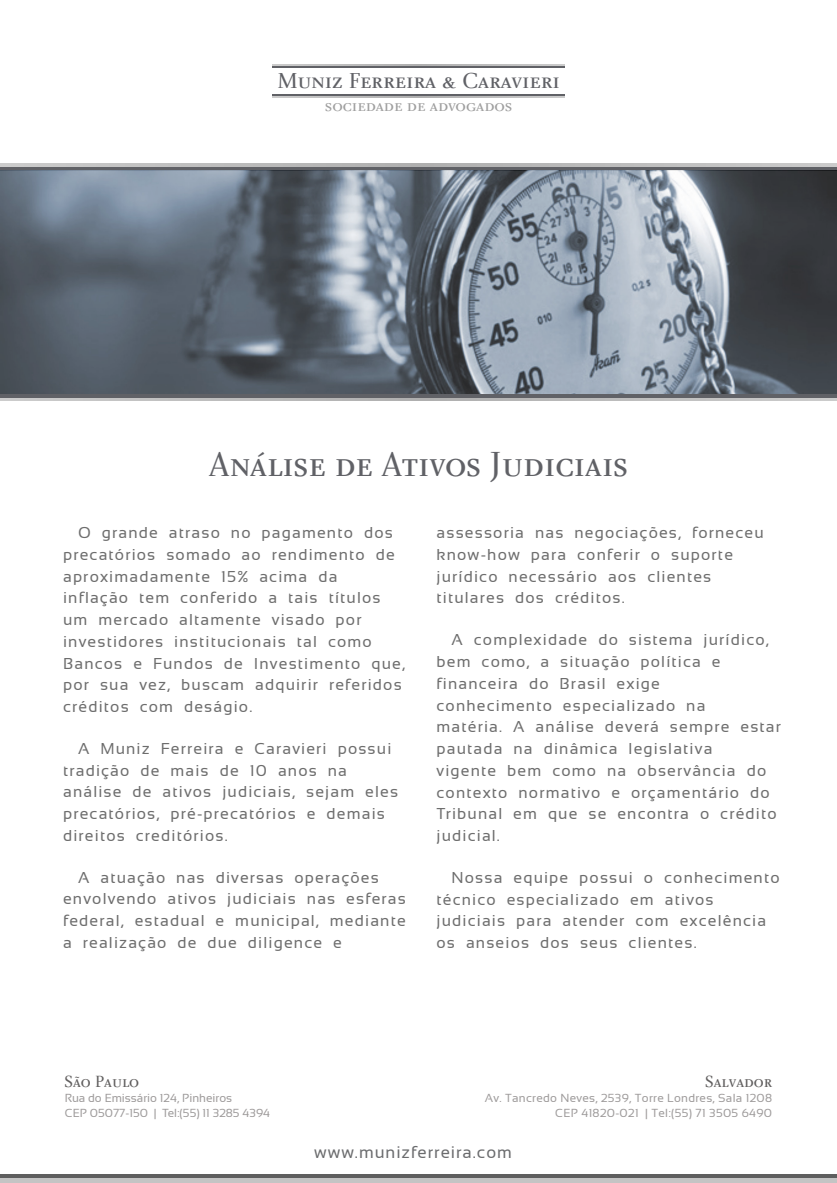
<style>
.page{position:relative;width:837px;height:1183px;background:#fff}
.page>*{position:absolute;margin:0;border:0;box-sizing:border-box;transform-origin:0 0}
.t1{font:35.75px "Charlotte Small Caps Plain";color:#606166}
.t2{font:22.25px "Charlotte Small Caps Plain";color:#606166;scale:1.05 1}
.t3{font:16.75px "Sansation";letter-spacing:.06em;color:#6b6c6e}
.t4{font:16.75px "Charlotte Small Caps Plain";color:#615f5f}
.t5{font:16.5px "Charlotte Small Caps Plain";color:#9f9f9f;scale:1.05 1}
.t6{font:15.75px/21.8px "Sansation";letter-spacing:.075em;color:#6d6d6d}
.t7{font:11.75px/15px "Sansation";letter-spacing:.025em;color:#9e9b9b;text-align:right}
.t8{font:11.75px/15px "Sansation";color:#9e9b9b}
</style>
<div class="page">
<svg style="left:272px;top:65px;width:292px;height:1px"></svg>
<hr style="left:272px;top:66px;width:292px;height:2px;background:#606166">
<svg style="left:272px;top:95px;width:292px;height:2px"></svg>
<hr style="left:272px;top:94px;width:292px;height:1px;background:#606166">
<svg style="left:0;top:164px;width:836px;height:3px;background:#bdbdbd"></svg>
<svg style="left:0;top:167px;width:836px;height:4px;background:#60646b"></svg>
<svg style="left:0;top:397px;width:836px;height:4px;background:#a5a6a7"></svg>
<hr style="left:0;top:394px;width:836px;height:3px;background:#606166">
<div style="left:0;top:1173px;width:836px;height:9px;background:#5e5e5e"></div>
<hr style="left:0;top:1178px;width:836px;height:4px;background:#c4c4c4">
<img style="left:0;top:171px;width:836px;height:223px">
<h2 class="t2" style="left:278px;top:69px;width:270px">Muniz Ferreira &amp; Caravieri</h2>
<p class="t5" style="left:325px;top:96px;width:179px">sociedade de advogados</p>
<h1 class="t1" style="left:209px;top:444px;width:420px">Análise de Ativos Judiciais</h1>
<p class="t6" style="left:63px;top:521px;width:343px;text-indent:15px">O grande atraso no pagamento dos precatórios somado ao rendimento de aproximadamente 15% acima da inflação tem conferido a tais títulos um mercado altamente visado por investidores institucionais tal como Bancos e Fundos de Investimento que, por sua vez, buscam adquirir referidos créditos com deságio.</p>
<p class="t6" style="left:63px;top:737px;width:336px;text-indent:15px">A Muniz Ferreira e Caravieri possui tradição de mais de 10 anos na análise de ativos judiciais, sejam eles precatórios, pré-precatórios e demais direitos creditórios.</p>
<p class="t6" style="left:63px;top:866px;width:344px;text-indent:15px">A atuação nas diversas operações envolvendo ativos judiciais nas esferas federal, estadual e municipal, mediante a realização de due diligence e</p>
<p class="t6" style="left:436px;top:522px;width:328px">assessoria nas negociações, forneceu know-how para conferir o suporte jurídico necessário aos clientes titulares dos créditos.</p>
<p class="t6" style="left:436px;top:629px;width:346px;text-indent:15px">A complexidade do sistema jurídico, bem como, a situação política e financeira do Brasil exige<br>conhecimento especializado na<br>matéria. A análise deverá sempre estar pautada na dinâmica legislativa<br>vigente bem como na observância do contexto normativo e orçamentário do<br>Tribunal em que se encontra o crédito judicial.</p>
<p class="t6" style="left:436px;top:866px;width:344px;text-indent:15px">Nossa equipe possui o conhecimento técnico especializado em ativos judiciais para atender com excelência os anseios dos seus clientes.</p>
<p class="t4" style="left:64px;top:1072px;width:76px">São Paulo</p>
<p class="t4" style="left:704px;top:1072px;width:68px">Salvador</p>
<p class="t7" style="left:484px;top:1090px;width:289px">Av. Tancredo Neves, 2539, Torre Londres, Sala 1208<br>CEP 41820-021 | Tel:(55) 71 3505 6490</p>
<p class="t8" style="left:65px;top:1090px;width:207px">Rua do Emissário 124, Pinheiros<br>CEP 05077-150 | Tel:(55) 11 3285 4394</p>
<p class="t3" style="left:314px;top:1142px;width:199px">www.munizferreira.com</p>
</div>
